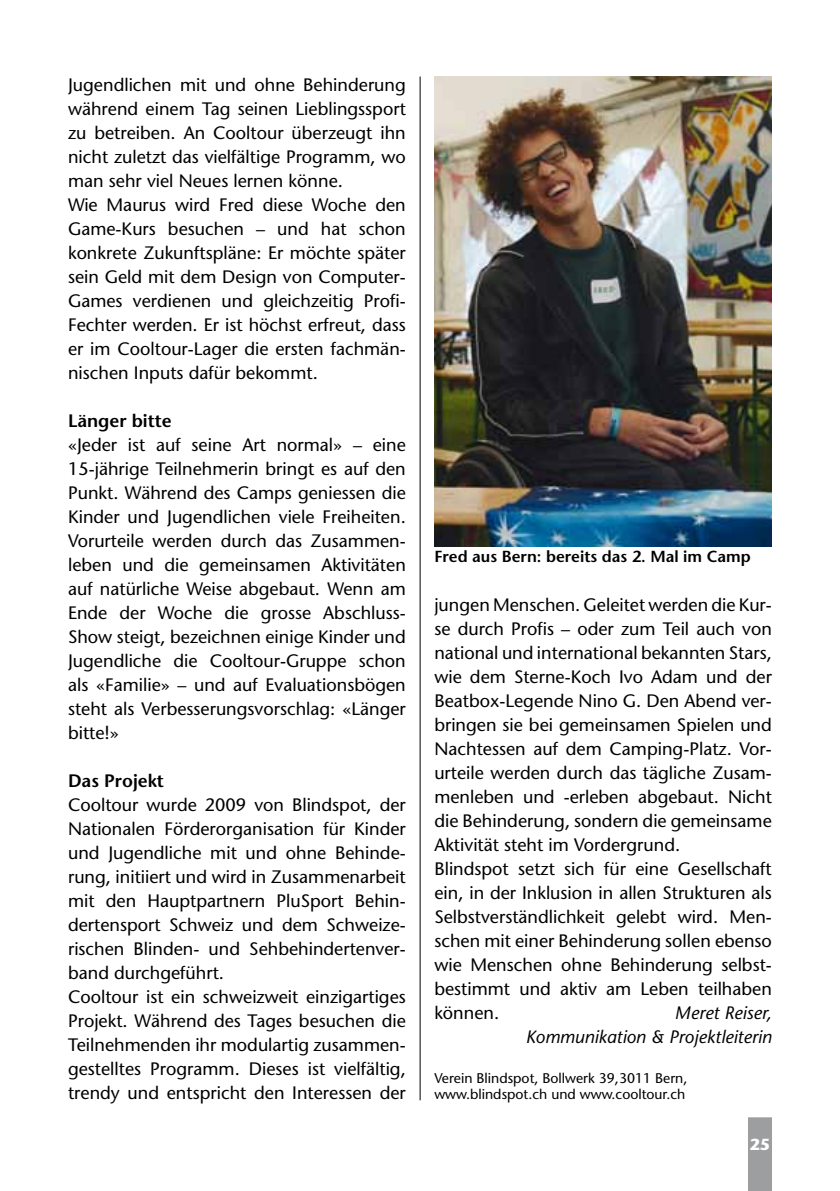
<style>
.page{position:relative;width:840px;height:1191px;background:#fff}
.page>*{position:absolute;margin:0;border:0;box-sizing:border-box;transform-origin:0 0}
.t1{font:18px/24px "Stone Sans";color:#000}
.t2{font:italic 18px/24px "Stone Sans";color:#000;text-align:right}
.t3{font:600 18px "Stone Sans";color:#000}
.t4{font:600 16px "Stone Sans";color:#000}
.t5{font:700 16px "Stone Sans";color:#fff}
.t6{font:14px/16px "Stone Sans";color:#000}
</style>
<div class="page">
<hr style="left:419px;top:77px;width:1px;height:1023px;background:#000">
<div style="left:747px;top:1117px;width:24px;height:74px;background:#9c9e9f"></div>
<img style="left:434px;top:77px;width:337px;height:469px">
<p class="t1" style="left:68px;top:72px;width:339px">Jugendlichen mit und ohne Behinderung während einem Tag seinen Lieblingssport zu betreiben. An Cooltour überzeugt ihn nicht zuletzt das vielfältige Programm, wo man sehr viel Neues lernen könne.<br>Wie Maurus wird Fred diese Woche den Game-Kurs besuchen – und hat schon konkrete Zukunftspläne: Er möchte später sein Geld mit dem Design von Computer-Games verdienen und gleichzeitig Profi-Fechter werden. Er ist höchst erfreut, dass er im Cooltour-Lager die ersten fachmän&shy;nischen Inputs dafür bekommt.</p>
<p class="t3" style="left:68px;top:409px;width:105px">Länger bitte</p>
<p class="t1" style="left:68px;top:432px;width:339px;text-align:justify">«Jeder ist auf seine Art normal» – eine 15-jährige Teilnehmerin bringt es auf den Punkt. Während des Camps geniessen die Kinder und Jugendlichen viele Freiheiten.<br>Vorurteile werden durch das Zusammen&shy;leben und die gemeinsamen Aktivitäten auf natürliche Weise abgebaut. Wenn am Ende der Woche die grosse Abschluss-Show steigt, bezeichnen einige Kinder und Jugendliche die Cooltour-Gruppe schon als «Familie» – und auf Evaluationsbögen steht als Verbesserungsvorschlag: «Länger bitte!»</p>
<p class="t3" style="left:68px;top:769px;width:97px">Das Projekt</p>
<p class="t1" style="left:68px;top:792px;width:339px">Cooltour wurde 2009 von Blindspot, der Nationalen Förderorganisation für Kinder und Jugendliche mit und ohne Behinde&shy;rung, initiiert und wird in Zusammenarbeit mit den Hauptpartnern PluSport Behin&shy;dertensport Schweiz und dem Schweize&shy;rischen Blinden- und Sehbehindertenver&shy;band durchgeführt.<br>Cooltour ist ein schweizweit einzigartiges Projekt. Während des Tages besuchen die Teilnehmenden ihr modulartig zusammen&shy;gestelltes Programm. Dieses ist vielfältig, trendy und entspricht den Interessen der</p>
<p class="t4" style="left:434px;top:546px;width:318px">Fred aus Bern: bereits das 2. Mal im Camp</p>
<p class="t1" style="left:434px;top:592px;width:339px">jungen Menschen. Geleitet werden die Kur&shy;se durch Profis – oder zum Teil auch von national und international bekannten Stars, wie dem Sterne-Koch Ivo Adam und der Beatbox-Legende Nino G. Den Abend ver&shy;bringen sie bei gemeinsamen Spielen und Nachtessen auf dem Camping-Platz. Vor&shy;urteile werden durch das tägliche Zusam&shy;menleben und -erleben abgebaut. Nicht die Behinderung, sondern die gemeinsame Aktivität steht im Vordergrund.<br>Blindspot setzt sich für eine Gesellschaft ein, in der Inklusion in allen Strukturen als Selbstverständlichkeit gelebt wird. Men&shy;schen mit einer Behinderung sollen ebenso wie Menschen ohne Behinderung selbst&shy;bestimmt und aktiv am Leben teilhaben können.</p>
<p class="t2" style="left:525px;top:1000px;width:247px">Meret Reiser,<br>Kommunikation &amp; Projektleiterin</p>
<p class="t6" style="left:434px;top:1070px;width:254px">Verein Blindspot, Bollwerk 39,3011 Bern, www.blindspot.ch und www.cooltour.ch</p>
<p class="t5" style="left:749px;top:1134px;width:22px">25</p>
</div>
